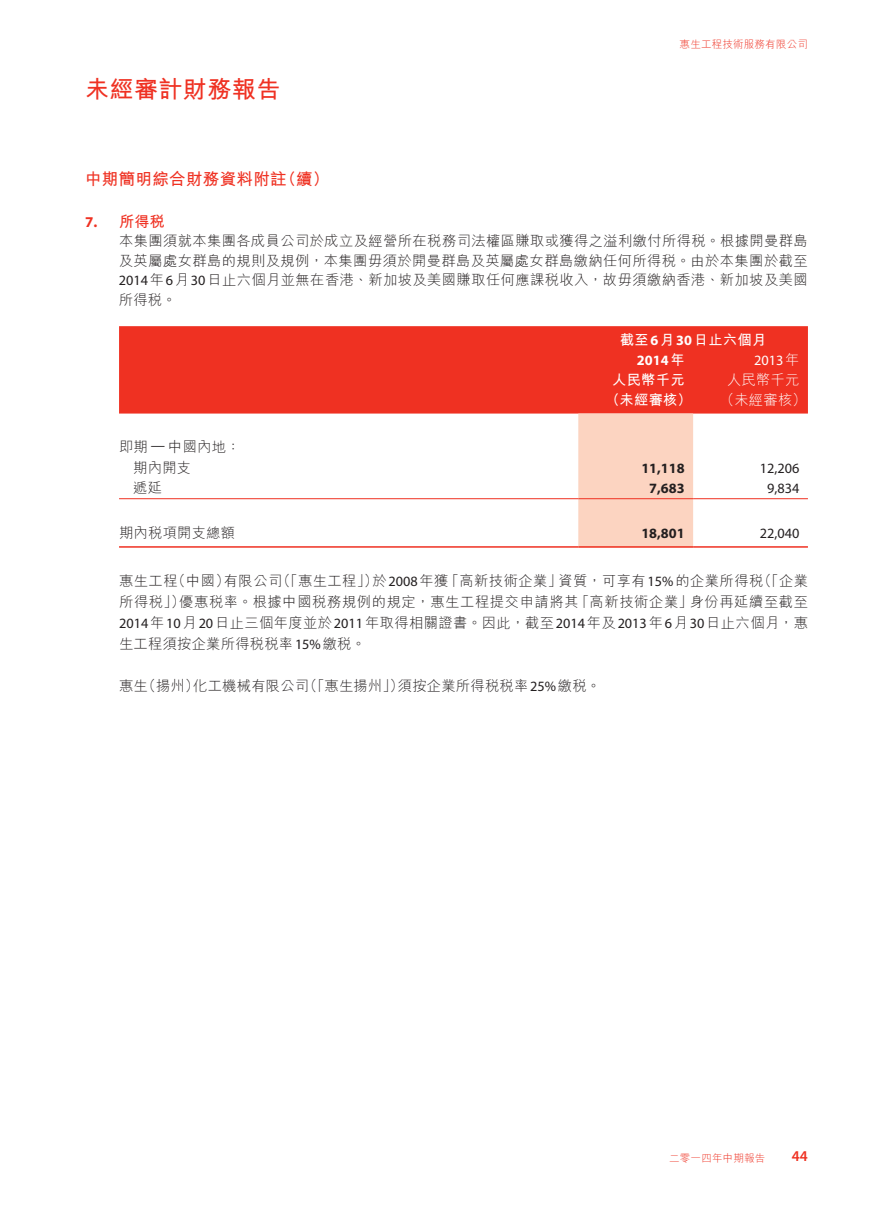
<style>
.page{position:relative;width:893px;height:1212px;background:#fff}
.page>*{position:absolute;margin:0;border:0;box-sizing:border-box;transform-origin:0 0}
.t1{font:700 24px "M Hei HK";letter-spacing:.02em;color:#ef3122}
.t2{font:700 16.5px "M Hei HK";letter-spacing:.02em;color:#ef3122}
.t3{font:700 15px "M Hei HK";color:#ef3122}
.t4{font:600 15px "Myriad Pro";color:#ef3122}
.t5{font:700 15px "Myriad Pro";color:#ef3122}
.t6{font:300 14.25px/19.5px "M Hei HK";letter-spacing:.03em;color:#231f20;text-align:justify}
.t7{font:14.25px "Myriad Pro";color:#231f20}
.t8{font:700 14.25px "M Hei HK";letter-spacing:.02em;color:#fff}
.t9{font:700 14.25px "Myriad Pro";color:#231f20}
.t10{font:300 14.25px "M Hei HK";letter-spacing:.02em;color:#fff}
.t11{font:14.25px "Myriad Pro";color:#fff}
.t12{font:700 14.25px "Myriad Pro";color:#fff}
.t13{font:300 10.5px "M Hei HK";letter-spacing:.02em;color:#ef3122}
.s1{font-family:"Myriad Pro";font-weight:400}
.s2{font-family:"Myriad Pro"}
.s3{font-family:"M Hei HK";font-weight:300}
.s4{font-family:"M Hei HK"}
</style>
<div class="page">
<div style="left:119px;top:326px;width:689px;height:88px;background:#ef3122"></div>
<div style="left:578px;top:414px;width:115px;height:132px;background:#fcd4c1"></div>
<hr style="left:119px;top:498px;width:459px;height:1px;background:#ef3122">
<hr style="left:578px;top:498px;width:115px;height:1px;background:#ef3122">
<hr style="left:693px;top:498px;width:115px;height:1px;background:#ef3122">
<hr style="left:119px;top:546px;width:459px;height:2px;background:#ef3122">
<hr style="left:578px;top:546px;width:115px;height:2px;background:#ef3122">
<hr style="left:693px;top:546px;width:115px;height:2px;background:#ef3122">
<h1 class="t1" style="left:85px;top:72px;width:197px">未經審計財務報告</h1>
<p class="t2" style="left:85px;top:167px;width:203px">中期簡明綜合財務資料附註</p>
<p class="t3" style="left:119px;top:210px;width:47px">所得稅</p>
<p class="t2" style="left:280px;top:167px;width:51px">（續(</p>
<p class="t5" style="left:85px;top:212px;width:14px">7.</p>
<p class="t13" style="left:680px;top:39px;width:130px">惠生工程技術服務有限公司</p>
<p class="t6" style="left:119px;top:231px;width:690px">本集團須就本集團各成員公司於成立及經營所在稅務司法權區賺取或獲得之溢利繳付所得稅。根據開曼群島及英屬處女群島的規則及規例，本集團毋須於開曼群島及英屬處女群島繳納任何所得稅。由於本集團於截至<span class="s1">2014</span>年<span class="s1">6</span>月<span class="s1">30</span>日止六個月並無在香港、新加坡及美國賺取任何應課稅收入，故毋須繳納香港、新加坡及美國所得稅。</p>
<p class="t8" style="left:620px;top:329px;width:148px">截至<span class="s2">6</span>月<span class="s2">30</span>日止六個月</p>
<p class="t11" style="left:754px;top:351px;width:47px">2013 <span class="s3">年</span></p>
<p class="t12" style="left:637px;top:351px;width:49px">2014<span class="s4">年</span></p>
<p class="t6" style="left:168px;top:437px;width:74px">中國內地：</p>
<p class="t6" style="left:119px;top:437px;width:30px">即期</p>
<p class="t7" style="left:151px;top:436px;width:16px">—</p>
<p class="t6" style="left:133px;top:457px;width:59px">期內開支</p>
<p class="t6" style="left:133px;top:478px;width:30px">遞延</p>
<p class="t6" style="left:119px;top:523px;width:117px">期內稅項開支總額</p>
<p class="t8" style="left:612px;top:369px;width:74px">人民幣千元</p>
<p class="t10" style="left:727px;top:373px;width:74px">人民幣千元</p>
<p class="t8" style="left:605px;top:390px;width:88px">（未經審核）</p>
<p class="t10" style="left:720px;top:393px;width:88px">（未經審核(</p>
<p class="t9" style="left:641px;top:458px;width:45px">11,118</p>
<p class="t7" style="left:760px;top:459px;width:41px">12,206</p>
<p class="t9" style="left:649px;top:479px;width:37px">7,683</p>
<p class="t7" style="left:767px;top:479px;width:34px">9,834</p>
<p class="t9" style="left:641px;top:524px;width:45px">18,801</p>
<p class="t7" style="left:760px;top:524px;width:41px">22,040</p>
<p class="t6" style="left:445px;top:571px;width:119px">「高新技術企業」</p>
<p class="t6" style="left:172px;top:571px;width:59px">（中國）</p>
<p class="t6" style="left:276px;top:571px;width:103px">（「惠生工程」）</p>
<p class="t6" style="left:757px;top:571px;width:52px">（「企業</p>
<p class="t6" style="left:559px;top:571px;width:206px">資質，可享有<span class="s1">15%</span>的企業所得稅</p>
<p class="t6" style="left:224px;top:571px;width:60px">有限公司</p>
<p class="t7" style="left:372px;top:572px;width:78px"><span class="s3">於</span>2008<span class="s3">年獲</span></p>
<p class="t6" style="left:119px;top:571px;width:60px">惠生工程</p>
<p class="t6" style="left:575px;top:592px;width:119px">「高新技術企業」</p>
<p class="t6" style="left:690px;top:592px;width:120px">身份再延續至截至</p>
<p class="t6" style="left:119px;top:591px;width:690px;line-height:21px;text-align:left">所得稅」）<br><span class="s1">2014</span>年<span class="s1">10</span>月<span class="s1">20</span>日止三個年度並於<span class="s1">2011</span>年取得相關證書。因此，截至<span class="s1">2014</span>年及<span class="s1">2013</span>年<span class="s1">6</span>月<span class="s1">30</span>日止六個月，惠生工程須按企業所得稅稅率<span class="s1">15%</span>繳稅。</p>
<p class="t6" style="left:398px;top:676px;width:205px">須按企業所得稅稅率<span class="s1">25%</span>繳稅。</p>
<p class="t6" style="left:179px;top:592px;width:401px">優惠稅率。根據中國稅務規例的規定，惠生工程提交申請將其</p>
<p class="t6" style="left:142px;top:676px;width:59px">（揚州）</p>
<p class="t6" style="left:303px;top:676px;width:102px">（「惠生揚州」）</p>
<p class="t6" style="left:193px;top:676px;width:117px">化工機械有限公司</p>
<p class="t6" style="left:119px;top:676px;width:30px">惠生</p>
<p class="t13" style="left:669px;top:1152px;width:98px">二零一四年中期報告</p>
<p class="t4" style="left:792px;top:1147px;width:17px">44</p>
</div>
